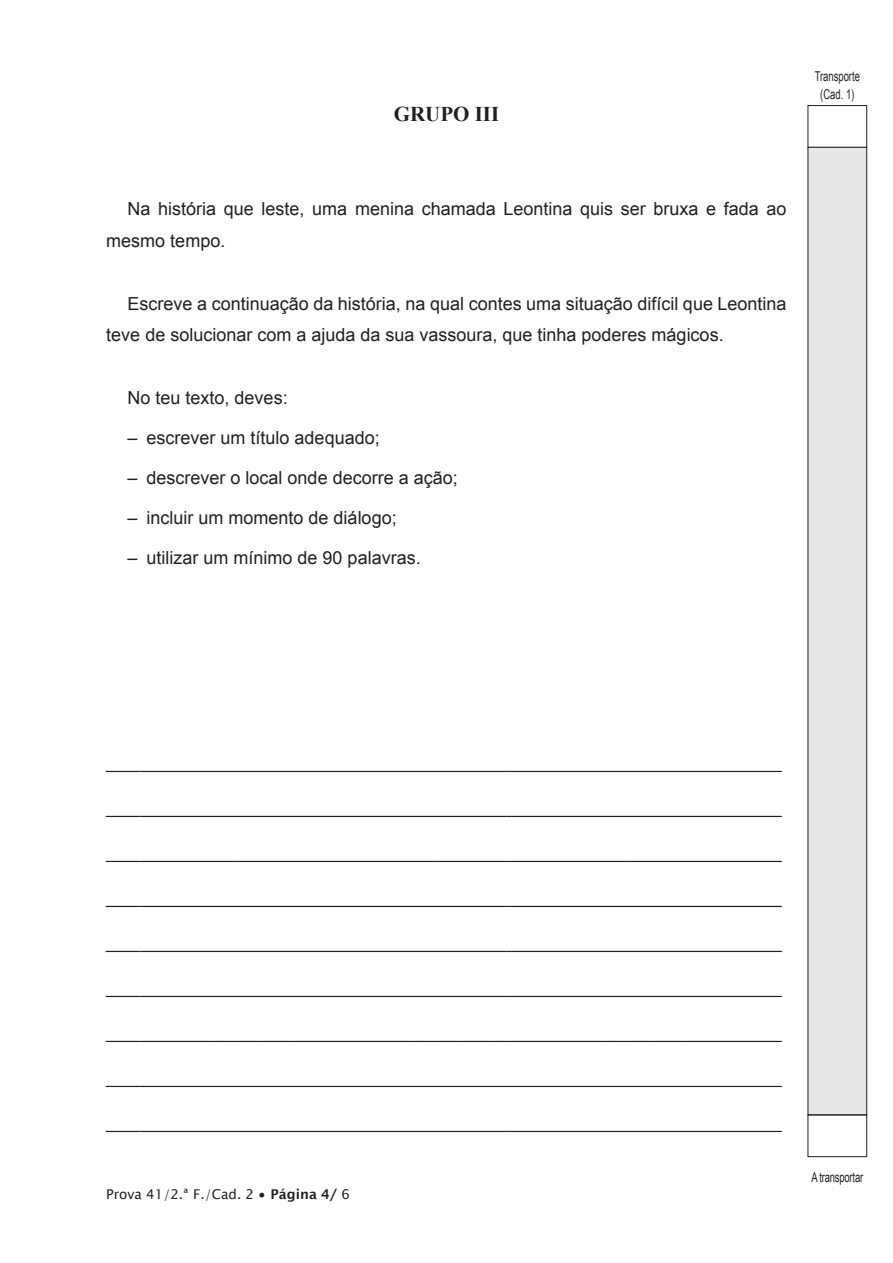
<style>
.page{position:relative;width:893px;height:1263px;background:#fff}
.page>*{position:absolute;margin:0;border:0;box-sizing:border-box;transform-origin:0 0}
.t1{font:700 21px "Times New Roman";color:#231f20}
.t2{font:18px/31.5px "Arial";color:#231f20}
.t3{font:15px "Arial";color:#231f20}
.t4{font:13.5px "Lucida Sans Unicode";color:#231f20}
.t5{font:13.5px/18px "Arial";color:#231f20;text-align:center;scale:.7 1}
.t6{font:13.5px "Arial";letter-spacing:-.02em;color:#231f20;scale:.7 1}
.s1{font-family:"Lucida Sans";font-weight:600}
</style>
<div class="page">
<div style="left:808px;top:105px;width:59px;height:43px;border:1px solid #231f20"></div>
<div style="left:808px;top:147px;width:59px;height:968px;background:#e6e7e9"></div>
<div style="left:808px;top:147px;width:59px;height:968px;border:1px solid #231f20"></div>
<div style="left:808px;top:1114px;width:59px;height:43px;border:1px solid #231f20"></div>
<h1 class="t1" style="left:394px;top:99px;width:107px">GRUPO III</h1>
<p class="t5" style="left:815px;top:67px;width:66px">Transporte (Cad. 1)</p>
<p class="t2" style="left:106px;top:193px;width:682px;text-indent:21px">Na história que leste, uma menina chamada Leontina quis ser bruxa e fada ao mesmo tempo.</p>
<p class="t2" style="left:106px;top:288px;width:682px;text-indent:21px">Escreve a continuação da história, na qual contes uma situação difícil que Leontina teve de solucionar com a ajuda da sua vassoura, que tinha poderes mágicos.</p>
<p class="t2" style="left:128px;top:382px;width:162px">No teu texto, deves:</p>
<p class="t2" style="left:128px;top:422px;width:254px">– escrever um título adequado;</p>
<p class="t2" style="left:128px;top:462px;width:332px">– descrever o local onde decorre a ação;</p>
<p class="t2" style="left:128px;top:502px;width:271px">– incluir um momento de diálogo;</p>
<p class="t2" style="left:128px;top:542px;width:295px">– utilizar um mínimo de 90 palavras.</p>
<p class="t3" style="left:106px;top:754px;width:677px">_________________________________________________________________________________</p>
<p class="t3" style="left:106px;top:799px;width:677px">_________________________________________________________________________________</p>
<p class="t3" style="left:106px;top:844px;width:677px">_________________________________________________________________________________</p>
<p class="t3" style="left:106px;top:889px;width:677px">_________________________________________________________________________________</p>
<p class="t3" style="left:106px;top:934px;width:677px">_________________________________________________________________________________</p>
<p class="t3" style="left:106px;top:979px;width:677px">_________________________________________________________________________________</p>
<p class="t3" style="left:106px;top:1024px;width:677px">_________________________________________________________________________________</p>
<p class="t3" style="left:106px;top:1069px;width:677px">_________________________________________________________________________________</p>
<p class="t3" style="left:106px;top:1114px;width:677px">_________________________________________________________________________________</p>
<p class="t4" style="left:106px;top:1184px;width:245px">Prova 41/2.ª F./Cad. 2 • <span class="s1">Página 4/</span> 6</p>
<p class="t6" style="left:811px;top:1169px;width:76px">A transportar</p>
</div>
